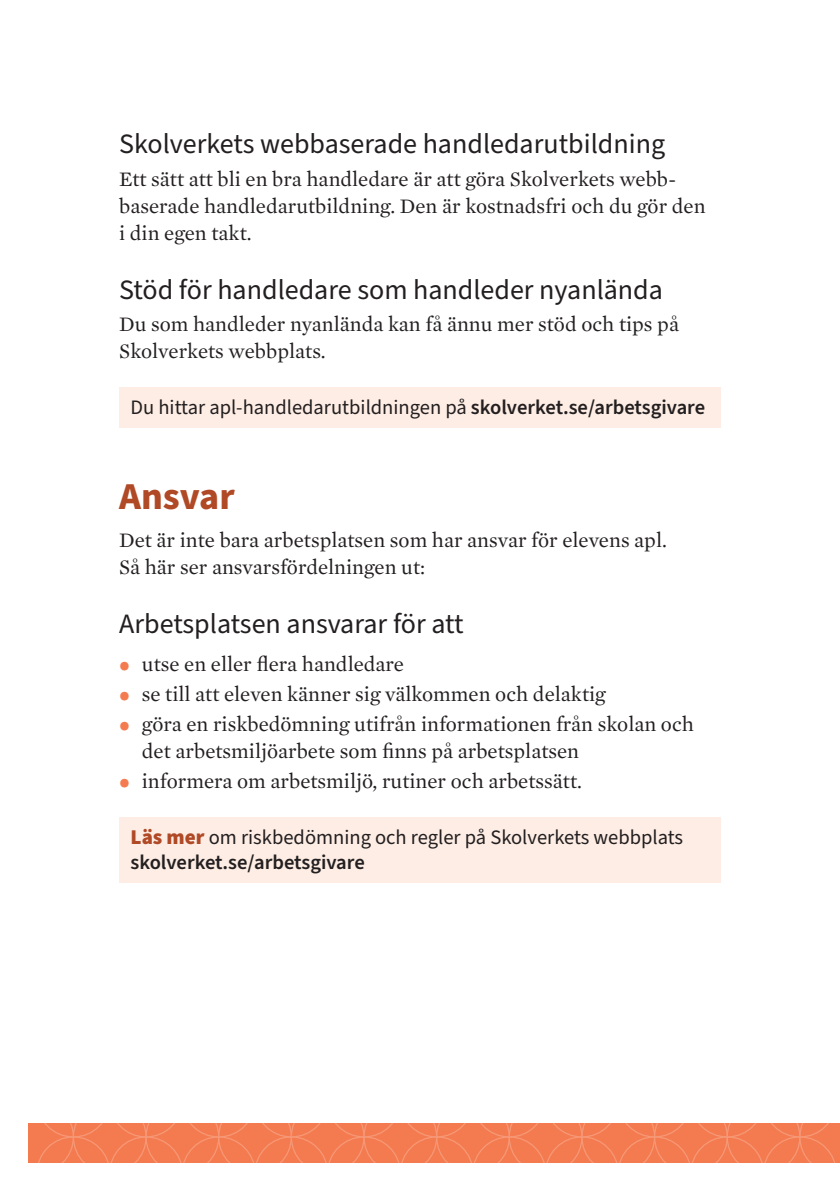
<style>
.page{position:relative;width:840px;height:1191px;background:#fff}
.page>*{position:absolute;margin:0;border:0;box-sizing:border-box;transform-origin:0 0}
.H2{font:700 38px "Source Sans Pro";color:#b04926}
.H3{font:28px "Source Sans Pro";color:#231f20}
.t1{font:21px/27px "Mercury Text G1";color:#231f20}
.Läs_mer{font:20.4px/24.6px "Source Sans Pro";color:#231f20}
.s1{font-weight:600}
.s2{font-family:"Source Sans Pro";font-weight:900;font-size:30px;color:#f47b50}
.s3{font-weight:900;font-size:21px;color:#b04926}
</style>
<div class="page">
<div style="left:119px;top:387px;width:601px;height:41px;background:#fdede4"></div>
<div style="left:119px;top:817px;width:601px;height:65px;background:#fdede4"></div>
<svg style="left:28px;top:1123px;width:811px;height:39px;background:#f47d53"></svg>
<h2 class="H3" style="left:119px;top:125px;width:547px">Skolverkets webbaserade handledarutbildning</h2>
<p class="t1" style="left:119px;top:164px;width:587px">Ett sätt att bli en bra handledare är att göra Skolverkets webb&shy;baserade handledarutbildning. Den är kostnadsfri och du gör den i din egen takt.</p>
<h2 class="H3" style="left:119px;top:270px;width:545px">Stöd för handledare som handleder nyanlända</h2>
<p class="t1" style="left:119px;top:310px;width:561px">Du som handleder nyanlända kan få ännu mer stöd och tips på<br>Skolverkets webbplats.</p>
<p class="Läs_mer" style="left:130px;top:395px;width:576px">Du hittar apl-handledarutbildningen på <span class="s1">skolverket.se/arbetsgivare</span></p>
<h1 class="H2" style="left:119px;top:470px;width:117px">Ansvar</h1>
<p class="t1" style="left:119px;top:526px;width:549px">Det är inte bara arbetsplatsen som har ansvar för elevens apl.<br>Så här ser ansvarsfördelningen ut:</p>
<h2 class="H3" style="left:119px;top:605px;width:346px">Arbetsplatsen ansvarar för att</h2>
<p class="t1" style="left:119px;top:649px;width:286px"><span class="s2">•</span> utse en eller flera handledare</p>
<p class="t1" style="left:119px;top:679px;width:487px"><span class="s2">•</span> se till att eleven känner sig välkommen och delaktig</p>
<p class="t1" style="left:142px;top:709px;width:553px;text-indent:-23px"><span class="s2">•</span> göra en riskbedömning utifrån informationen från skolan och det arbetsmiljöarbete som finns på arbetsplatsen</p>
<p class="t1" style="left:119px;top:766px;width:464px"><span class="s2">•</span> informera om arbetsmiljö, rutiner och arbetssätt.</p>
<p class="Läs_mer" style="left:130px;top:825px;width:554px"><span class="s3">Läs mer</span> om riskbedömning och regler på Skolverkets webbplats <span class="s1">skolverket.se/arbetsgivare</span></p>
</div>
